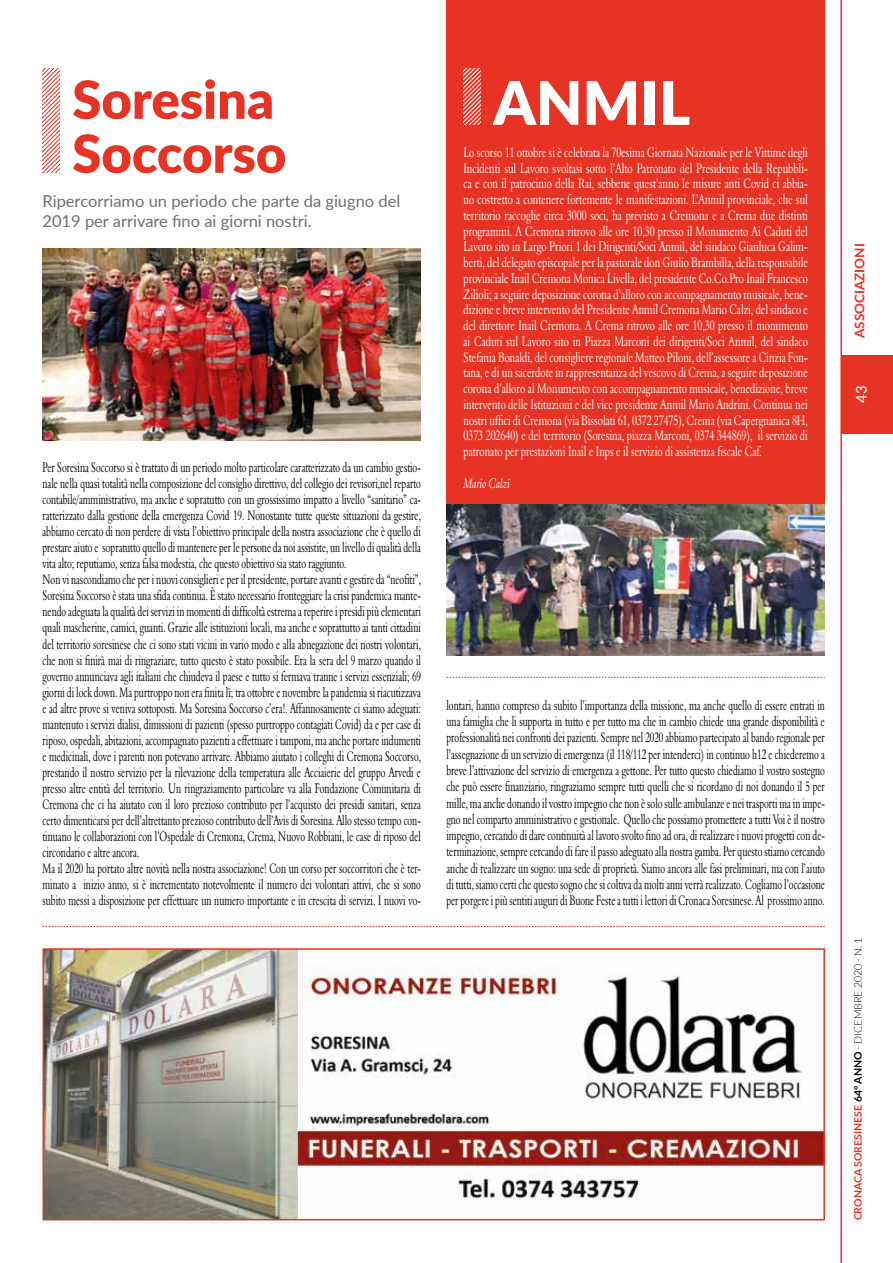
<style>
.page{position:relative;width:893px;height:1263px;background:#fff}
.page>*{position:absolute;margin:0;border:0;box-sizing:border-box;transform-origin:0 0}
.t1{font:900 60px "Lato";color:#fff}
.t2{font:900 52.5px/54px "Lato";color:#e63323}
.t3{font:16.5px/19.5px "Lato";color:#706f6f}
.t4{font:15px "Lato";color:#fff}
.t5{font:14.25px/16px "Aldine 401 BT Roman A";color:#000;scale:.64 1}
.t6{font:14.25px/15.8px "Aldine 401 BT Roman A";color:#fff;text-align:justify;scale:.7 1}
.t7{font:14.25px "Aldine 401 BT Italic A";color:#fff;scale:.7 1}
.t8{font:700 13.5px "Lato";color:#e63323}
.t9{font:700 10.5px "Lato";color:#e63323}
.s1{color:#000}
.s2{font-weight:300;color:#000}
</style>
<div class="page">
<svg style="left:43px;top:68px;width:17px;height:105px"></svg>
<div style="left:842px;top:355px;width:51px;height:79px;background:#e63323"></div>
<hr style="left:840px;top:0;width:2px;height:1263px;background:#e63323">
<div style="left:446px;top:0;width:379px;height:505px;background:#e63323"></div>
<svg style="left:463px;top:68px;width:17px;height:57px"></svg>
<img style="left:446px;top:505px;width:379px;height:150px">
<img style="left:43px;top:248px;width:378px;height:192px">
<svg style="left:43px;top:926px;width:782px;height:1px"></svg>
<svg style="left:446px;top:677px;width:379px;height:1px"></svg>
<img style="left:46px;top:951px;width:776px;height:266px">
<div style="left:43px;top:948px;width:782px;height:272px;border:2px solid #e63323"></div>
<h2 class="t2" style="left:72px;top:70px;width:216px">Soresina<br>Soccorso</h2>
<p class="t3" style="left:43px;top:191px;width:359px">Ripercorriamo un periodo che parte da giugno del<br>2019 per arrivare fino ai giorni nostri.</p>
<p class="t5" style="left:43px;top:459px;width:593px">Per Soresina Soccorso si è trattato di un periodo molto particolare caratterizzato da un cambio gestio&shy;nale nella quasi totalità nella composizione del consiglio direttivo, del collegio dei revisori,nel reparto contabile/amministrativo, ma anche e sopratutto con un grossissimo impatto a livello “sanitario” ca&shy;ratterizzato dalla gestione della emergenza Covid 19. Nonostante tutte queste situazioni da gestire, abbiamo cercato di non perdere di vista l’obiettivo principale della nostra associazione che è quello di prestare aiuto e sopratutto quello di mantenere per le persone da noi assistite, un livello di qualità della vita alto; reputiamo, senza falsa modestia, che questo obiettivo sia stato raggiunto.<br>Non vi nascondiamo che per i nuovi consiglieri e per il presidente, portare avanti e gestire da “neofiti”, Soresina Soccorso è stata una sfida continua. È stato necessario fronteggiare la crisi pandemica mante&shy;nendo adeguata la qualità dei servizi in momenti di difficoltà estrema a reperire i presidi più elementari quali mascherine, camici, guanti. Grazie alle istituzioni locali, ma anche e soprattutto ai tanti cittadini del territorio soresinese che ci sono stati vicini in vario modo e alla abnegazione dei nostri volontari, che non si finirà mai di ringraziare, tutto questo è stato possibile. Era la sera del 9 marzo quando il governo annunciava agli italiani che chiudeva il paese e tutto si fermava tranne i servizi essenziali; 69 giorni di lock down. Ma purtroppo non era finita lì; tra ottobre e novembre la pandemia si riacutizzava e ad altre prove si veniva sottoposti. Ma Soresina Soccorso c’era!. Affannosamente ci siamo adeguati: mantenuto i servizi dialisi, dimissioni di pazienti (spesso purtroppo contagiati Covid) da e per case di riposo, ospedali, abitazioni, accompagnato pazienti a effettuare i tamponi, ma anche portare indumenti e medicinali, dove i parenti non potevano arrivare. Abbiamo aiutato i colleghi di Cremona Soccorso, prestando il nostro servizio per la rilevazione della temperatura alle Acciaierie del gruppo Arvedi e presso altre entità del territorio. Un ringraziamento particolare va alla Fondazione Comunitaria di Cremona che ci ha aiutato con il loro prezioso contributo per l’acquisto dei presidi sanitari, senza certo dimenticarsi per dell’altrettanto prezioso contributo dell’Avis di Soresina. Allo stesso tempo con&shy;tinuano le collaborazioni con l’Ospedale di Cremona, Crema, Nuovo Robbiani, le case di riposo del circondario e altre ancora.<br>Ma il 2020 ha portato altre novità nella nostra associazione! Con un corso per soccorritori che è ter&shy;minato a inizio anno, si è incrementato notevolmente il numero dei volontari attivi, che si sono subito messi a disposizione per effettuare un numero importante e in crescita di servizi. I nuovi vo-</p>
<h1 class="t1" style="left:493px;top:58px;width:199px">ANMIL</h1>
<p class="t6" style="left:463px;top:144px;width:494px">Lo scorso 11 ottobre si è celebrata la 70esima Giornata Nazionale per le Vittime degli Incidenti sul Lavoro svoltasi sotto l’Alto Patronato del Presidente della Repubbli&shy;ca e con il patrocinio della Rai, sebbene quest’anno le misure anti Covid ci abbia&shy;no costretto a contenere fortemente le manifestazioni. L’Anmil provinciale, che sul territorio raccoglie circa 3000 soci, ha previsto a Cremona e a Crema due distinti programmi. A Cremona ritrovo alle ore 10,30 presso il Monumento Ai Caduti del Lavoro sito in Largo Priori 1 dei Dirigenti/Soci Anmil, del sindaco Gianluca Galim&shy;berti, del delegato episcopale per la pastorale don Giulio Brambilla, della responsabile provinciale Inail Cremona Monica Livella, del presidente Co.Co.Pro Inail Francesco Zilioli; a seguire deposizione corona d’alloro con accompagnamento musicale, bene&shy;dizione e breve intervento del Presidente Anmil Cremona Mario Calzi, del sindaco e del direttore Inail Cremona. A Crema ritrovo alle ore 10,30 presso il monumento ai Caduti sul Lavoro sito in Piazza Marconi dei dirigenti/Soci Anmil, del sindaco Stefania Bonaldi, del consigliere regionale Matteo Piloni, dell’assessore a Cinzia Fon&shy;tana, e di un sacerdote in rappresentanza del vescovo di Crema, a seguire deposizione corona d’alloro al Monumento con accompagnamento musicale, benedizione, breve intervento delle Istituzioni e del vice presidente Anmil Mario Andrini. Continua nei nostri uffici di Cremona (via Bissolati 61, 0372 27475), Crema (via Capergnanica 8H, 0373 202640) e del territorio (Soresina, piazza Marconi, 0374 344869), il servizio di patronato per prestazioni Inail e Inps e il servizio di assistenza fiscale Caf.</p>
<p class="t7" style="left:463px;top:474px;width:68px">Mario Calzi</p>
<p class="t5" style="left:446px;top:697px;width:593px;text-align:justify">lontari, hanno compreso da subito l’importanza della missione, ma anche quello di essere entrati in una famiglia che li supporta in tutto e per tutto ma che in cambio chiede una grande disponibilità e professionalità nei confronti dei pazienti. Sempre nel 2020 abbiamo partecipato al bando regionale per l’assegnazione di un servizio di emergenza (il 118/112 per intenderci) in continuo h12 e chiederemo a breve l’attivazione del servizio di emergenza a gettone. Per tutto questo chiediamo il vostro sostegno che può essere finanziario, ringraziamo sempre tutti quelli che si ricordano di noi donando il 5 per mille, ma anche donando il vostro impegno che non è solo sulle ambulanze e nei trasporti ma in impe&shy;gno nel comparto amministrativo e gestionale. Quello che possiamo promettere a tutti Voi è il nostro impegno, cercando di dare continuità al lavoro svolto fino ad ora, di realizzare i nuovi progetti con de&shy;terminazione, sempre cercando di fare il passo adeguato alla nostra gamba. Per questo stiamo cercando anche di realizzare un sogno: una sede di proprietà. Siamo ancora alle fasi preliminari, ma con l’aiuto di tutti, siamo certi che questo sogno che si coltiva da molti anni verrà realizzato. Cogliamo l’occasione per porgere i più sentiti auguri di Buone Feste a tutti i lettori di Cronaca Soresinese. Al prossimo anno.</p>
<p class="t8" style="left:850px;top:338px;width:96px;rotate:-90deg">ASSOCIAZIONI</p>
<p class="t4" style="left:851px;top:403px;width:19px;rotate:-90deg">43</p>
<p class="t9" style="left:850px;top:1220px;width:284px;rotate:-90deg">CRONACA SORESINESE <span class="s1">64° ANNO</span> <span class="s2">- DICEMBRE 2020 - N. 1</span></p>
</div>
